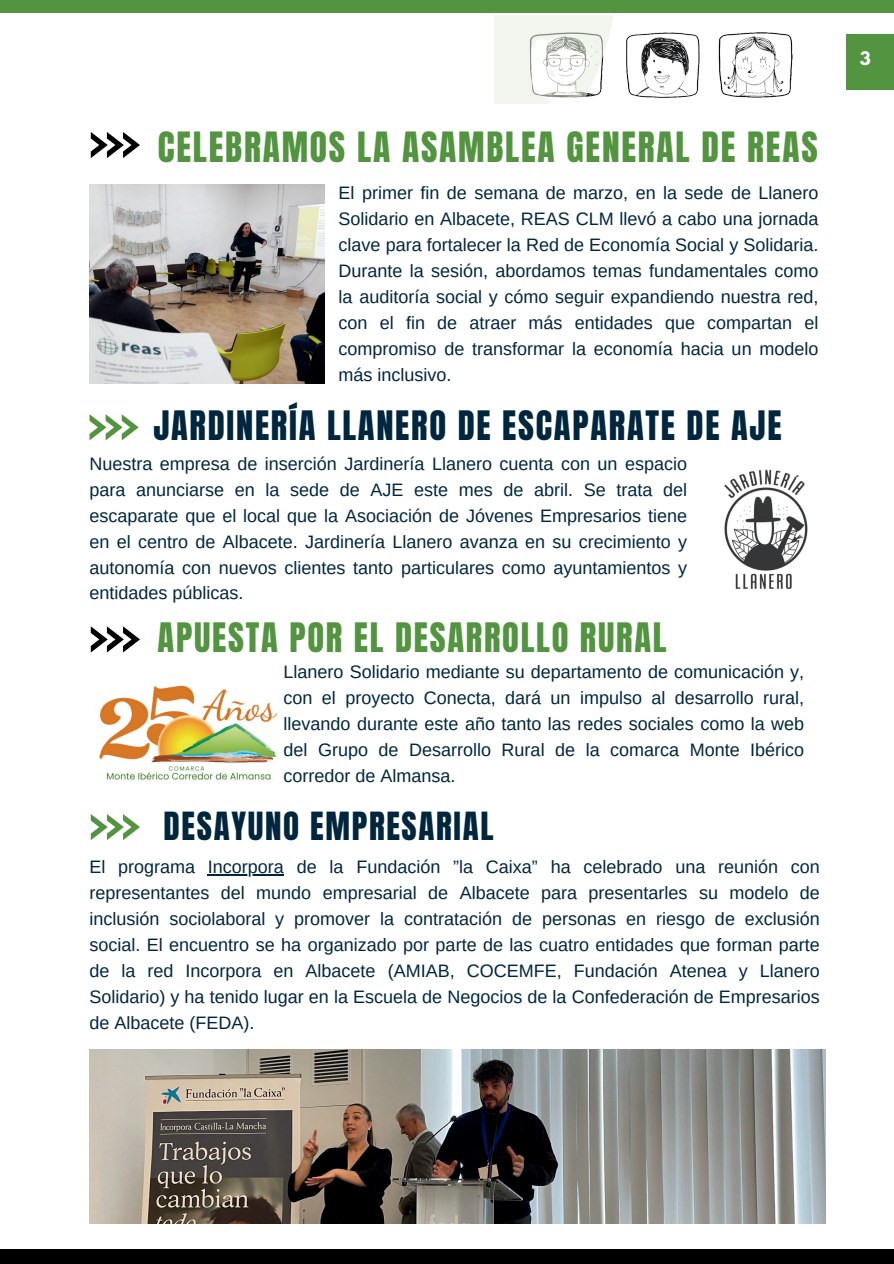
<style>
.page{position:relative;width:894px;height:1264px;background:#fff}
.page>*{position:absolute;margin:0;border:0;box-sizing:border-box;transform-origin:0 0}
.t1{font:35.4px "Anton";letter-spacing:.05em;color:#52943f}
.t2{font:34.5px "Anton";letter-spacing:.05em;color:#00263e}
.t3{font:34.5px "Anton";letter-spacing:.05em;color:#52943f}
.t4{font:33px "Anton";letter-spacing:.05em;color:#00263e}
.t5{font:18px/25.8px "Arimo";color:#00263e;text-align:justify}
.t6{font:700 16.5px "League Spartan";color:#fff}
</style>
<div class="page">
<div style="left:0;top:0;width:893px;height:12px;background:#52943f"></div>
<div style="left:0;top:1249px;width:893px;height:14px;background:#000"></div>
<div style="left:846px;top:34px;width:47px;height:55px;background:#52943f"></div>
<svg style="left:91px;top:814px;width:49px;height:25px"></svg>
<img style="left:89px;top:1049px;width:736px;height:173px">
<svg style="left:91px;top:626px;width:49px;height:26px"></svg>
<svg style="left:89px;top:414px;width:50px;height:26px"></svg>
<svg style="left:91px;top:132px;width:49px;height:26px"></svg>
<img style="left:724px;top:469px;width:84px;height:120px">
<img style="left:99px;top:685px;width:179px;height:95px">
<img style="left:89px;top:184px;width:235px;height:199px">
<hr style="left:208px;top:874px;width:76px;height:1px;background:#00263e">
<img style="left:494px;top:15px;width:299px;height:89px">
<h1 class="t1" style="left:158px;top:129px;width:661px">CELEBRAMOS LA ASAMBLEA GENERAL DE REAS</h1>
<p class="t5" style="left:338px;top:180px;width:481px">El primer fin de semana de marzo, en la sede de Llanero Solidario en Albacete, REAS CLM llevó a cabo una jornada clave para fortalecer la Red de Economía Social y Solidaria.<br>Durante la sesión, abordamos temas fundamentales como la auditoría social y cómo seguir expandiendo nuestra red, con el fin de atraer más entidades que compartan el compromiso de transformar la economía hacia un modelo más inclusivo.</p>
<h2 class="t2" style="left:153px;top:408px;width:629px">JARDINERÍA LLANERO DE ESCAPARATE DE AJE</h2>
<p class="t5" style="left:89px;top:451px;width:599px">Nuestra empresa de inserción Jardinería Llanero cuenta con un espacio para anunciarse en la sede de AJE este mes de abril. Se trata del escaparate que el local que la Asociación de Jóvenes Empresarios tiene en el centro de Albacete. Jardinería Llanero avanza en su crecimiento y autonomía con nuevos clientes tanto particulares como ayuntamientos y entidades públicas.</p>
<h2 class="t3" style="left:157px;top:620px;width:510px">APUESTA POR EL DESARROLLO RURAL</h2>
<p class="t5" style="left:283px;top:659px;width:522px">Llanero Solidario mediante su departamento de comunicación y, con el proyecto Conecta, dará un impulso al desarrollo rural, llevando durante este año tanto las redes sociales como la web del Grupo de Desarrollo Rural de la comarca Monte Ibérico corredor de Almansa.</p>
<h3 class="t4" style="left:164px;top:809px;width:331px">DESAYUNO EMPRESARIAL</h3>
<p class="t5" style="left:89px;top:854px;width:732px">El programa Incorpora de la Fundación ”la Caixa” ha celebrado una reunión con representantes del mundo empresarial de Albacete para presentarles su modelo de inclusión sociolaboral y promover la contratación de personas en riesgo de exclusión social. El encuentro se ha organizado por parte de las cuatro entidades que forman parte de la red Incorpora en Albacete (AMIAB, COCEMFE, Fundación Atenea y Llanero Solidario) y ha tenido lugar en la Escuela de Negocios de la Confederación de Empresarios de Albacete (FEDA).</p>
<p class="t6" style="left:859px;top:46px;width:12px">3</p>
</div>
